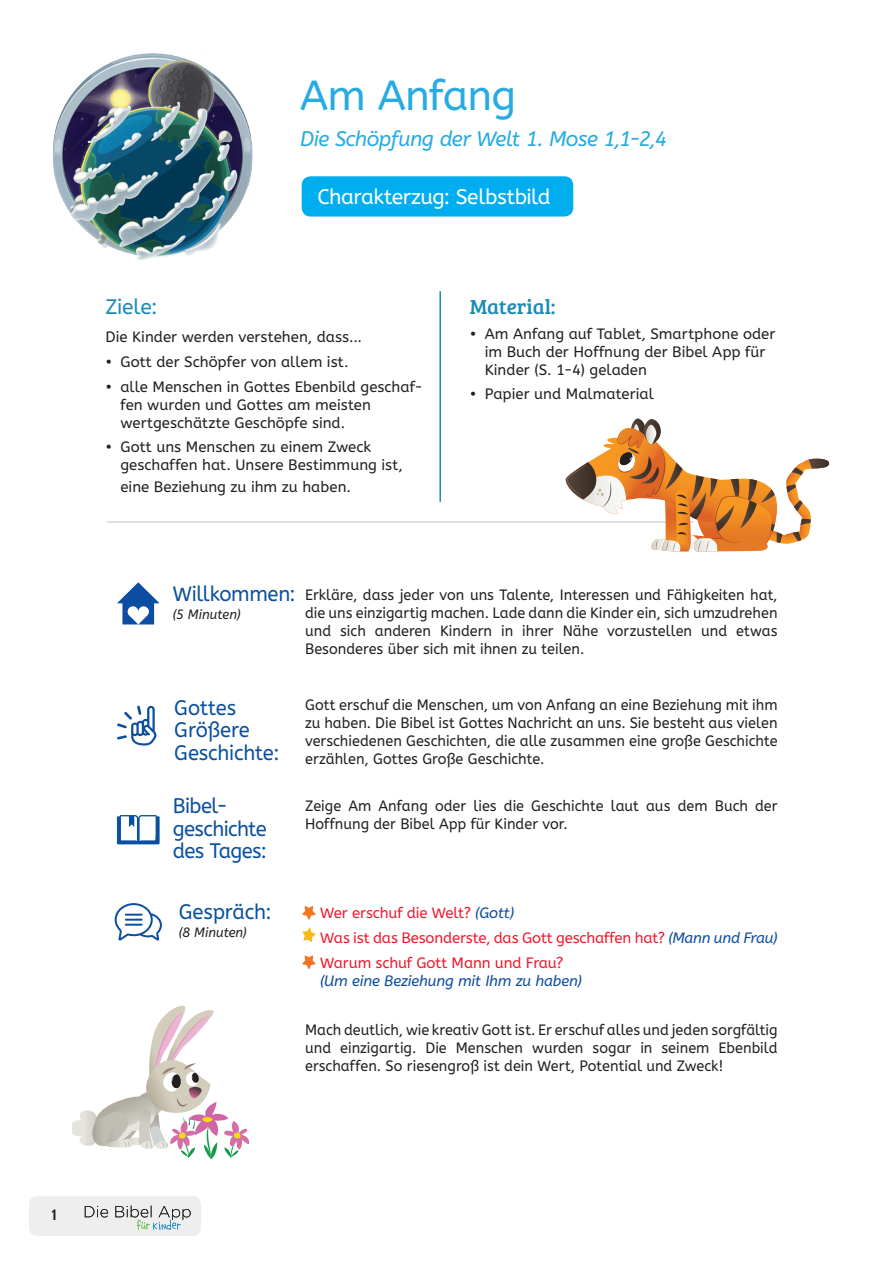
<style>
.page{position:relative;width:893px;height:1263px;background:#fff}
.page>*{position:absolute;margin:0;border:0;box-sizing:border-box;transform-origin:0 0}
.A-Title{font:42px "A Bee Zee";letter-spacing:-.02em;color:#27abe2}
.Body{font:21px/22.5px "A Bee Zee";letter-spacing:-.015em;color:#0b50a0}
.A-Title-2{font:italic 21px "A Bee Zee";letter-spacing:-.025em;color:#27abe2}
.Objectives_Supplies{font:21px "A Bee Zee";letter-spacing:-.025em;color:#fff}
.Objectives_Supplies-2{font:21px "Bree Serif";color:#1a8bb5}
.Objectives_Supplies-3{font:21px "A Bee Zee";letter-spacing:-.015em;color:#1a8bb5}
.Body-2{font:15px/18px "A Bee Zee";color:#231f20;text-align:justify;scale:.96 1}
.Body-3{font:15px/18px "A Bee Zee";color:#231f20}
.t1{font:15px "A Bee Zee";letter-spacing:-.01em;color:#ee1b2d}
.t2{font:italic 15px/18px "A Bee Zee";letter-spacing:-.01em;color:#0d4da1}
.t3{font:700 15px "Cabin";color:#231f20}
.t4{font:italic 13.5px "A Bee Zee";color:#231f20}
.s1{font-style:italic;color:#0d4da1}
.s2{font-style:normal;color:#ee1b2d}
</style>
<div class="page">
<div style="left:29px;top:1196px;width:172px;height:40px;background:#eeeeef;border-radius:9px"></div>
<svg style="left:85px;top:1205px;width:106px;height:25px"></svg>
<hr style="left:439px;top:291px;width:2px;height:211px;background:#1a8bb5">
<svg style="left:115px;top:903px;width:47px;height:37px"></svg>
<svg style="left:117px;top:582px;width:43px;height:42px"></svg>
<svg style="left:117px;top:815px;width:43px;height:29px"></svg>
<svg style="left:117px;top:705px;width:40px;height:40px"></svg>
<svg style="left:302px;top:906px;width:14px;height:14px"></svg>
<svg style="left:302px;top:928px;width:14px;height:14px"></svg>
<div style="left:302px;top:176px;width:271px;height:41px;background:#00aeef;border-radius:9px"></div>
<hr style="left:107px;top:521px;width:586px;height:2px;background:#d5d6d8">
<svg style="left:565px;top:418px;width:264px;height:134px"></svg>
<img style="left:52px;top:53px;width:201px;height:207px">
<svg style="left:72px;top:1006px;width:178px;height:153px"></svg>
<svg style="left:302px;top:955px;width:14px;height:14px"></svg>
<p class="A-Title" style="left:300px;top:71px;width:217px">Am Anfang</p>
<p class="A-Title-2" style="left:300px;top:127px;width:369px">Die Schöpfung der Welt 1. Mose 1,1-2,4</p>
<p class="Objectives_Supplies" style="left:317px;top:184px;width:235px">Charakterzug: Selbstbild</p>
<p class="Objectives_Supplies-3" style="left:105px;top:294px;width:54px">Ziele:</p>
<p class="Body-3" style="left:105px;top:328px;width:258px">Die Kinder werden verstehen, dass...</p>
<p class="Body-3" style="left:105px;top:353px;width:245px">• Gott der Schöpfer von allem ist.</p>
<p class="Body-3" style="left:120px;top:378px;width:304px;text-indent:-15px">• alle Menschen in Gottes Ebenbild geschaf&shy;fen wurden und Gottes am meisten wertgeschätzte Geschöpfe sind.</p>
<p class="Body-3" style="left:120px;top:438px;width:284px;text-indent:-15px">• Gott uns Menschen zu einem Zweck geschaffen hat. Unsere Bestimmung ist,</p>
<p class="Body-3" style="left:120px;top:478px;width:232px">eine Beziehung zu ihm zu haben.</p>
<p class="Objectives_Supplies-2" style="left:470px;top:291px;width:87px">Material:</p>
<p class="Body-3" style="left:485px;top:325px;width:292px;text-indent:-15px">• Am Anfang auf Tablet, Smartphone oder im Buch der Hoffnung der Bibel App für<br>Kinder (S. 1-4) geladen</p>
<p class="Body-3" style="left:470px;top:385px;width:186px">• Papier und Malmaterial</p>
<p class="Body" style="left:173px;top:583px;width:124px">Willkommen:</p>
<p class="t4" style="left:173px;top:606px;width:69px">(5 Minuten)</p>
<p class="Body-2" style="left:305px;top:586px;width:494px">Erkläre, dass jeder von uns Talente, Interessen und Fähigkeiten hat, die uns einzigartig machen. Lade dann die Kinder ein, sich umzudrehen und sich anderen Kindern in ihrer Nähe vorzustellen und etwas Besonderes über sich mit ihnen zu teilen.</p>
<p class="Body" style="left:174px;top:696px;width:107px">Gottes<br>Größere<br>Geschichte:</p>
<p class="Body" style="left:173px;top:795px;width:96px">Bibel&shy;geschichte des Tages:</p>
<p class="Body" style="left:179px;top:901px;width:94px">Gespräch:</p>
<p class="t4" style="left:179px;top:925px;width:70px">(8 Minuten)</p>
<p class="Body-2" style="left:305px;top:696px;width:494px">Gott erschuf die Menschen, um von Anfang an eine Beziehung mit ihm zu haben. Die Bibel ist Gottes Nachricht an uns. Sie besteht aus vielen verschiedenen Geschichten, die alle zusammen eine große Geschichte erzählen, Gottes Große Geschichte.</p>
<p class="Body-2" style="left:305px;top:796px;width:494px">Zeige Am Anfang oder lies die Geschichte laut aus dem Buch der<br>Hoffnung der Bibel App für Kinder vor.</p>
<p class="t1" style="left:305px;top:904px;width:211px">• Wer erschuf die Welt? <span class="s1">(Gott)</span></p>
<p class="t1" style="left:305px;top:929px;width:474px">• Was ist das Besonderste, das Gott geschaffen hat? <span class="s1">(Mann und Frau)</span></p>
<p class="t2" style="left:320px;top:954px;width:263px;text-indent:-15px"><span class="s2">• Warum schuf Gott Mann und Frau? </span>(Um eine Beziehung mit Ihm zu haben)</p>
<p class="Body-2" style="left:305px;top:1021px;width:494px">Mach deutlich, wie kreativ Gott ist. Er erschuf alles und jeden sorgfältig und einzigartig. Die Menschen wurden sogar in seinem Ebenbild erschaffen. So riesengroß ist dein Wert, Potential und Zweck!</p>
<p class="t3" style="left:52px;top:1206px;width:7px">1</p>
</div>
